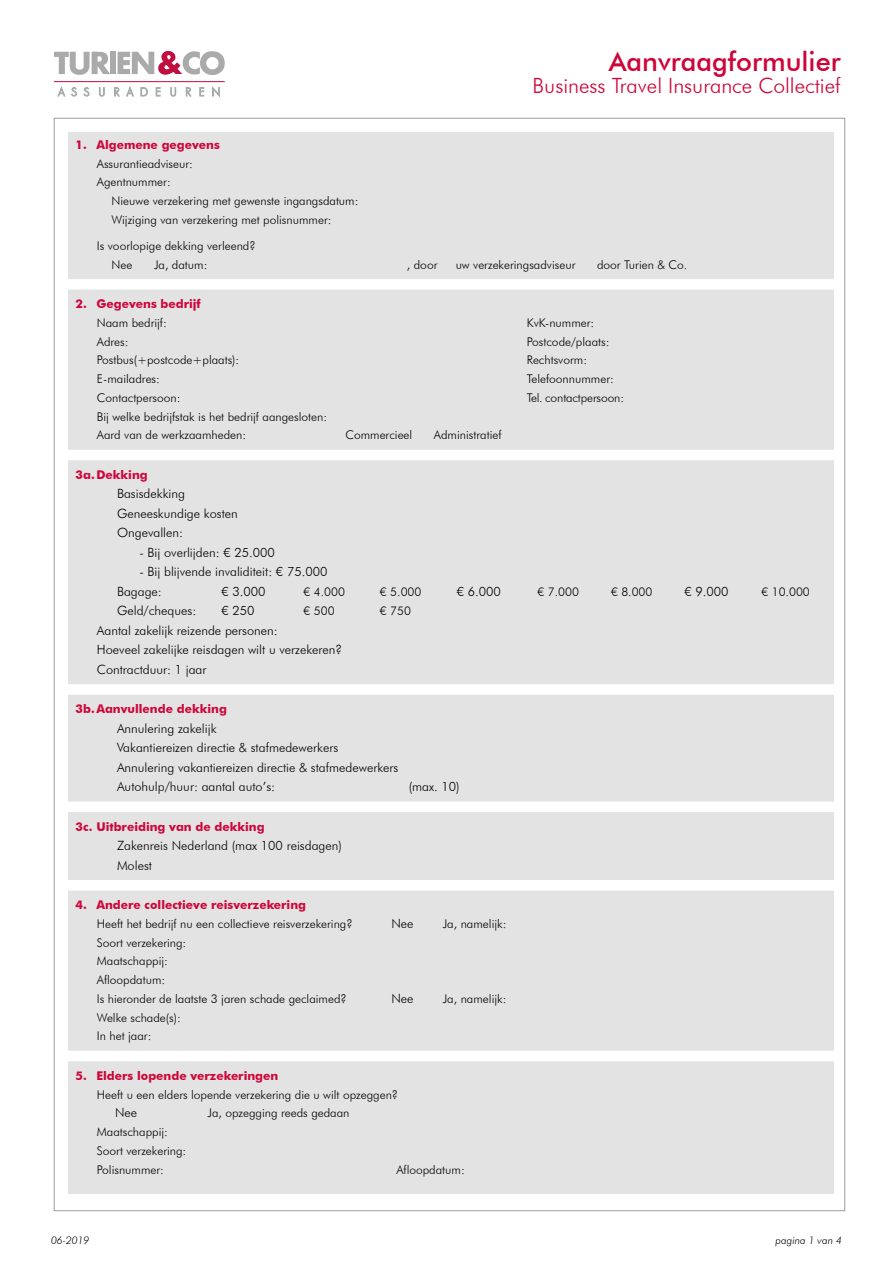
<style>
.page{position:relative;width:893px;height:1263px;background:#fff}
.page>*{position:absolute;margin:0;border:0;box-sizing:border-box;transform-origin:0 0}
.t1{font:500 27px "Futura BT";color:#ce0538}
.t2{font:300 21px "Futura BT";color:#ce0538}
.t3{font:300 12.75px/19.5px "Futura BT";color:#000}
.t4{font:300 12px/18.8px "Futura BT";color:#000}
.t5{font:700 12px "Futura BT";color:#ce0538}
.t6{font:italic 300 10.5px "Futura BT";color:#000}
</style>
<div class="page">
<div style="left:68px;top:132px;width:765px;height:1062px;background:#e3e3e3"></div>
<div style="left:110px;top:52px;width:5px;height:22px;background:#aaa"></div>
<svg style="left:118px;top:51px;width:107px;height:24px"></svg>
<svg style="left:54px;top:51px;width:56px;height:24px"></svg>
<svg style="left:58px;top:87px;width:7px;height:9px"></svg>
<svg style="left:71px;top:87px;width:6px;height:9px"></svg>
<svg style="left:84px;top:87px;width:5px;height:9px"></svg>
<svg style="left:99px;top:87px;width:6px;height:10px"></svg>
<svg style="left:114px;top:87px;width:6px;height:9px"></svg>
<svg style="left:126px;top:87px;width:8px;height:9px"></svg>
<svg style="left:141px;top:87px;width:7px;height:9px"></svg>
<svg style="left:156px;top:87px;width:4px;height:9px"></svg>
<svg style="left:170px;top:87px;width:6px;height:10px"></svg>
<svg style="left:186px;top:87px;width:5px;height:9px"></svg>
<svg style="left:199px;top:87px;width:5px;height:9px"></svg>
<svg style="left:212px;top:87px;width:8px;height:10px"></svg>
<hr style="left:54px;top:81px;width:171px;height:1px;background:#c10e3e">
<div style="left:63px;top:279px;width:777px;height:11px;background:#fff"></div>
<div style="left:63px;top:450px;width:777px;height:10px;background:#fff"></div>
<div style="left:63px;top:684px;width:777px;height:11px;background:#fff"></div>
<div style="left:63px;top:802px;width:777px;height:10px;background:#fff"></div>
<div style="left:63px;top:880px;width:777px;height:10px;background:#fff"></div>
<div style="left:63px;top:1051px;width:777px;height:10px;background:#fff"></div>
<h1 class="t1" style="left:609px;top:45px;width:233px">Aanvraagformulier</h1>
<h2 class="t2" style="left:533px;top:73px;width:310px">Business Travel Insurance Collectief</h2>
<p class="t5" style="left:76px;top:137px;width:146px">1. Algemene gegevens</p>
<p class="t4" style="left:97px;top:154px;width:98px">Assurantieadviseur:<br>Agentnummer:</p>
<p class="t4" style="left:112px;top:191px;width:248px">Nieuwe verzekering met gewenste ingangsdatum:<br>Wijziging van verzekering met polisnummer:</p>
<p class="t4" style="left:112px;top:236px;width:146px;text-indent:-15px">Is voorlopige dekking verleend?<br>Nee</p>
<p class="t4" style="left:154px;top:255px;width:55px">Ja, datum:</p>
<p class="t4" style="left:407px;top:255px;width:32px">, door</p>
<p class="t4" style="left:456px;top:255px;width:121px">uw verzekeringsadviseur</p>
<p class="t4" style="left:597px;top:255px;width:92px">door Turien &amp; Co.</p>
<p class="t5" style="left:76px;top:297px;width:127px">2. Gegevens bedrijf</p>
<p class="t4" style="left:97px;top:313px;width:71px">Naam bedrijf:</p>
<p class="t4" style="left:527px;top:313px;width:69px">KvK-nummer:</p>
<p class="t4" style="left:97px;top:332px;width:33px">Adres:</p>
<p class="t4" style="left:527px;top:332px;width:84px">Postcode/plaats:</p>
<p class="t4" style="left:97px;top:351px;width:144px">Postbus(+postcode+plaats):</p>
<p class="t4" style="left:527px;top:351px;width:62px">Rechtsvorm:</p>
<p class="t4" style="left:97px;top:369px;width:65px">E-mailadres:</p>
<p class="t4" style="left:527px;top:369px;width:88px">Telefoonnummer:</p>
<p class="t4" style="left:97px;top:388px;width:85px">Contactpersoon:</p>
<p class="t4" style="left:527px;top:388px;width:99px">Tel. contactpersoon:</p>
<p class="t4" style="left:97px;top:407px;width:232px">Bij welke bedrijfstak is het bedrijf aangesloten:<br>Aard van de werkzaamheden:</p>
<p class="t4" style="left:345px;top:426px;width:68px">Commercieel</p>
<p class="t4" style="left:434px;top:426px;width:69px">Administratief</p>
<p class="t5" style="left:76px;top:467px;width:74px">3a.Dekking</p>
<p class="t3" style="left:117px;top:484px;width:122px">Basisdekking<br>Geneeskundige kosten<br>Ongevallen:</p>
<p class="t3" style="left:139px;top:542px;width:137px">- Bij overlijden: € 25.000</p>
<p class="t3" style="left:117px;top:562px;width:212px;text-indent:22px">- Bij blijvende invaliditeit: € 75.000<br>Bagage:</p>
<p class="t3" style="left:221px;top:581px;width:46px">€ 3.000</p>
<p class="t4" style="left:304px;top:582px;width:43px">€ 4.000</p>
<p class="t4" style="left:380px;top:582px;width:43px">€ 5.000</p>
<p class="t3" style="left:457px;top:581px;width:46px">€ 6.000</p>
<p class="t4" style="left:537px;top:582px;width:43px">€ 7.000</p>
<p class="t4" style="left:611px;top:582px;width:43px">€ 8.000</p>
<p class="t3" style="left:684px;top:581px;width:46px">€ 9.000</p>
<p class="t4" style="left:761px;top:582px;width:50px">€ 10.000</p>
<p class="t3" style="left:117px;top:601px;width:81px">Geld/cheques:</p>
<p class="t3" style="left:221px;top:601px;width:35px">€ 250</p>
<p class="t4" style="left:304px;top:602px;width:33px">€ 500</p>
<p class="t4" style="left:380px;top:602px;width:33px">€ 750</p>
<p class="t3" style="left:97px;top:620px;width:247px">Aantal zakelijk reizende personen:<br>Hoeveel zakelijke reisdagen wilt u verzekeren?<br>Contractduur: 1 jaar</p>
<p class="t5" style="left:76px;top:702px;width:153px">3b.Aanvullende dekking</p>
<p class="t3" style="left:117px;top:718px;width:283px">Annulering zakelijk<br>Vakantiereizen directie &amp; stafmedewerkers Annulering vakantiereizen directie &amp; stafmedewerkers Autohulp/huur: aantal auto’s:</p>
<p class="t3" style="left:409px;top:777px;width:52px">(max. 10)</p>
<p class="t5" style="left:76px;top:819px;width:191px">3c. Uitbreiding van de dekking</p>
<p class="t3" style="left:117px;top:836px;width:226px">Zakenreis Nederland (max 100 reisdagen)<br>Molest</p>
<p class="t5" style="left:76px;top:898px;width:232px">4. Andere collectieve reisverzekering</p>
<p class="t4" style="left:97px;top:914px;width:257px">Heeft het bedrijf nu een collectieve reisverzekering?</p>
<p class="t3" style="left:391px;top:913px;width:24px">Nee</p>
<p class="t4" style="left:443px;top:914px;width:65px">Ja, namelijk:</p>
<p class="t4" style="left:97px;top:933px;width:251px">Soort verzekering:<br>Maatschappij:<br>Afloopdatum:<br>Is hieronder de laatste 3 jaren schade geclaimed?</p>
<p class="t3" style="left:391px;top:988px;width:24px">Nee</p>
<p class="t4" style="left:443px;top:989px;width:65px">Ja, namelijk:</p>
<p class="t4" style="left:97px;top:1008px;width:85px">Welke schade(s):<br>In het jaar:</p>
<p class="t5" style="left:76px;top:1068px;width:204px">5. Elders lopende verzekeringen</p>
<p class="t4" style="left:97px;top:1085px;width:303px">Heeft u een elders lopende verzekering die u wilt opzeggen?</p>
<p class="t3" style="left:115px;top:1103px;width:24px">Nee</p>
<p class="t4" style="left:208px;top:1103px;width:143px">Ja, opzegging reeds gedaan</p>
<p class="t4" style="left:97px;top:1122px;width:91px">Maatschappij:<br>Soort verzekering:<br>Polisnummer:</p>
<p class="t4" style="left:396px;top:1160px;width:70px">Afloopdatum:</p>
<p class="t6" style="left:51px;top:1234px;width:40px">06-2019</p>
<p class="t6" style="left:775px;top:1234px;width:68px">pagina 1 van 4</p>
</div>
